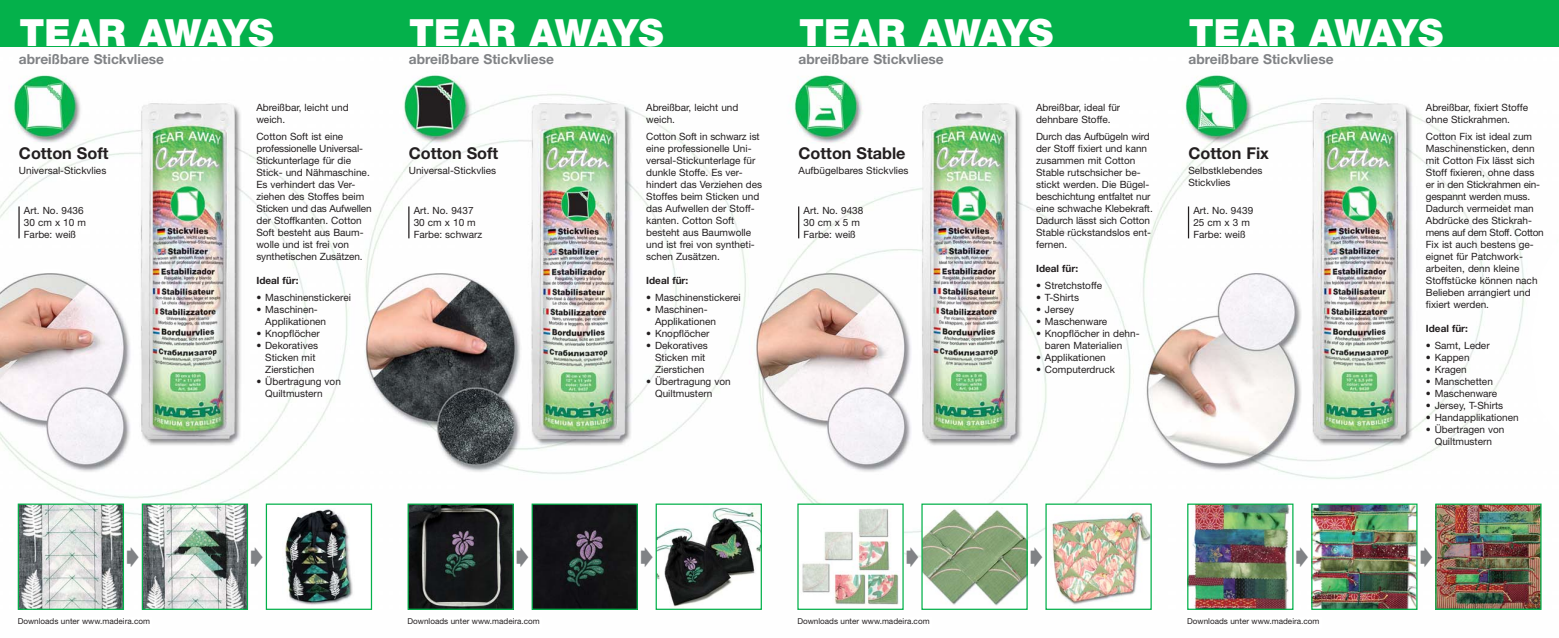
<style>
.page{position:relative;width:1559px;height:638px;background:#fff}
.page>*{position:absolute;margin:0;border:0;box-sizing:border-box;transform-origin:0 0}
.t1{font:900 37.5px "Helvetica Neue";color:#fff}
.t2{font:700 16.25px "Helvetica Neue";color:#231f20}
.t3{font:700 13.75px "Helvetica Neue";color:#808285}
.t4{font:10px/12px "Helvetica Neue";color:#231f20}
.t5{font:700 10px "Helvetica Neue";color:#231f20}
.t6{font:8.12px "Helvetica Neue";color:#231f20}
</style>
<div class="page">
<img style="left:0;top:46px;width:1559px;height:564px">
<div style="left:0;top:0;width:390px;height:46px;background:#04b14b"></div>
<div style="left:390px;top:0;width:390px;height:46px;background:#04b14b"></div>
<div style="left:780px;top:0;width:389px;height:46px;background:#04b14b"></div>
<div style="left:1169px;top:0;width:390px;height:46px;background:#04b14b"></div>
<img style="left:20px;top:505px;width:102px;height:102px">
<div style="left:18px;top:503px;width:106px;height:106px;border:1px solid #04b14b"></div>
<div style="left:266px;top:504px;width:105px;height:105px;background:#fff"></div>
<img style="left:282px;top:509px;width:71px;height:96px">
<div style="left:266px;top:503px;width:106px;height:106px;border:1px solid #04b14b"></div>
<img style="left:144px;top:505px;width:102px;height:102px">
<div style="left:142px;top:503px;width:106px;height:106px;border:1px solid #04b14b"></div>
<img style="left:409px;top:505px;width:103px;height:102px">
<div style="left:407px;top:503px;width:107px;height:106px;border:1px solid #04b14b"></div>
<img style="left:658px;top:505px;width:102px;height:102px">
<div style="left:656px;top:503px;width:106px;height:106px;border:1px solid #04b14b"></div>
<img style="left:533px;top:505px;width:103px;height:102px">
<div style="left:531px;top:503px;width:107px;height:106px;border:1px solid #04b14b"></div>
<img style="left:799px;top:505px;width:102px;height:102px">
<img style="left:1047px;top:505px;width:103px;height:102px">
<div style="left:922px;top:504px;width:105px;height:105px;background:#fff"></div>
<img style="left:923px;top:509px;width:103px;height:96px">
<div style="left:921px;top:503px;width:107px;height:106px;border:1px solid #04b14b"></div>
<img style="left:1189px;top:505px;width:102px;height:102px">
<div style="left:1187px;top:503px;width:106px;height:106px;border:1px solid #04b14b"></div>
<img style="left:1437px;top:505px;width:102px;height:102px">
<div style="left:1435px;top:503px;width:106px;height:106px;border:1px solid #04b14b"></div>
<img style="left:1313px;top:505px;width:102px;height:102px">
<div style="left:1311px;top:503px;width:106px;height:106px;border:1px solid #04b14b"></div>
<hr style="left:18px;top:206px;width:2px;height:32px;background:#231f20">
<hr style="left:408px;top:206px;width:1px;height:32px;background:#231f20">
<hr style="left:798px;top:206px;width:1px;height:32px;background:#231f20">
<hr style="left:1188px;top:206px;width:1px;height:32px;background:#231f20">
<svg style="left:127px;top:546px;width:12px;height:20px"></svg>
<svg style="left:251px;top:546px;width:12px;height:20px"></svg>
<svg style="left:517px;top:546px;width:11px;height:20px"></svg>
<svg style="left:641px;top:546px;width:11px;height:20px"></svg>
<svg style="left:907px;top:546px;width:11px;height:20px"></svg>
<svg style="left:1031px;top:546px;width:11px;height:20px"></svg>
<svg style="left:1296px;top:546px;width:12px;height:20px"></svg>
<svg style="left:1420px;top:546px;width:12px;height:20px"></svg>
<h1 class="t1" style="left:19px;top:19px;width:256px">TEAR AWAYS</h1>
<h1 class="t1" style="left:409px;top:19px;width:256px">TEAR AWAYS</h1>
<h1 class="t1" style="left:799px;top:19px;width:256px">TEAR AWAYS</h1>
<h1 class="t1" style="left:1189px;top:19px;width:256px">TEAR AWAYS</h1>
<h3 class="t3" style="left:19px;top:54px;width:147px">abreißbare Stickvliese</h3>
<h3 class="t3" style="left:409px;top:54px;width:147px">abreißbare Stickvliese</h3>
<h3 class="t3" style="left:799px;top:54px;width:147px">abreißbare Stickvliese</h3>
<h3 class="t3" style="left:1188px;top:54px;width:147px">abreißbare Stickvliese</h3>
<h2 class="t2" style="left:19px;top:147px;width:91px">Cotton Soft</h2>
<p class="t4" style="left:19px;top:165px;width:89px">Universal-Stickvlies</p>
<p class="t4" style="left:24px;top:205px;width:64px">Art. No. 9436<br>30 cm x 10 m<br>Farbe: weiß</p>
<p class="t4" style="left:256px;top:103px;width:94px">Abreißbar, leicht und weich.</p>
<p class="t4" style="left:256px;top:131px;width:117px">Cotton Soft ist eine professionelle Universal-<br>Stickunterlage für die<br>Stick- und Nähmaschine.<br>Es verhindert das Ver&shy;ziehen des Stoffes beim<br>Sticken und das Aufwellen der Stoffkanten. Cotton<br>Soft besteht aus Baum&shy;wolle und ist frei von synthetischen Zusätzen.</p>
<p class="t5" style="left:256px;top:277px;width:44px">Ideal für:</p>
<p class="t4" style="left:256px;top:292px;width:96px">• Maschinenstickerei</p>
<p class="t4" style="left:265px;top:304px;width:62px;text-indent:-9px">• Maschinen-<br>Applikationen</p>
<p class="t4" style="left:256px;top:328px;width:65px">• Knopflöcher</p>
<p class="t4" style="left:265px;top:340px;width:54px;text-indent:-9px">• Dekoratives<br>Sticken mit<br>Zierstichen</p>
<p class="t4" style="left:265px;top:376px;width:77px;text-indent:-9px">• Übertragung von<br>Quiltmustern</p>
<h2 class="t2" style="left:409px;top:147px;width:91px">Cotton Soft</h2>
<p class="t4" style="left:409px;top:165px;width:89px">Universal-Stickvlies</p>
<p class="t4" style="left:414px;top:205px;width:70px">Art. No. 9437<br>30 cm x 10 m<br>Farbe: schwarz</p>
<p class="t4" style="left:646px;top:103px;width:94px">Abreißbar, leicht und weich.</p>
<p class="t4" style="left:646px;top:131px;width:118px">Cotton Soft in schwarz ist eine professionelle Uni&shy;versal-Stickunterlage für dunkle Stoffe. Es ver&shy;hindert das Verziehen des<br>Stoffes beim Sticken und das Aufwellen der Stoff&shy;kanten. Cotton Soft besteht aus Baumwolle und ist frei von syntheti&shy;schen Zusätzen.</p>
<p class="t5" style="left:646px;top:277px;width:44px">Ideal für:</p>
<p class="t4" style="left:646px;top:292px;width:96px">• Maschinenstickerei</p>
<p class="t4" style="left:655px;top:304px;width:62px;text-indent:-9px">• Maschinen-<br>Applikationen</p>
<p class="t4" style="left:646px;top:328px;width:65px">• Knopflöcher</p>
<p class="t4" style="left:655px;top:340px;width:54px;text-indent:-9px">• Dekoratives<br>Sticken mit<br>Zierstichen</p>
<p class="t4" style="left:655px;top:376px;width:77px;text-indent:-9px">• Übertragung von<br>Quiltmustern</p>
<h2 class="t2" style="left:798px;top:147px;width:108px">Cotton Stable</h2>
<p class="t4" style="left:798px;top:165px;width:111px">Aufbügelbares Stickvlies</p>
<p class="t4" style="left:803px;top:205px;width:61px">Art. No. 9438<br>30 cm x 5 m<br>Farbe: weiß</p>
<p class="t4" style="left:1036px;top:103px;width:86px">Abreißbar, ideal für dehnbare Stoffe.</p>
<p class="t4" style="left:1036px;top:131px;width:118px">Durch das Aufbügeln wird der Stoff fixiert und kann zusammen mit Cotton<br>Stable rutschsicher be&shy;stickt werden. Die Bügel&shy;beschichtung entfaltet nur eine schwache Klebekraft.<br>Dadurch lässt sich Cotton<br>Stable rückstandslos ent&shy;fernen.</p>
<p class="t5" style="left:1036px;top:265px;width:44px">Ideal für:</p>
<p class="t4" style="left:1036px;top:280px;width:68px">• Stretchstoffe</p>
<p class="t4" style="left:1036px;top:292px;width:44px">• T-Shirts</p>
<p class="t4" style="left:1036px;top:304px;width:40px">• Jersey</p>
<p class="t4" style="left:1036px;top:316px;width:73px">• Maschenware</p>
<p class="t4" style="left:1045px;top:328px;width:96px;text-indent:-9px">• Knopflöcher in dehn&shy;baren Materialien</p>
<p class="t4" style="left:1036px;top:352px;width:71px">• Applikationen</p>
<p class="t4" style="left:1036px;top:364px;width:80px">• Computerdruck</p>
<h2 class="t2" style="left:1188px;top:147px;width:82px">Cotton Fix</h2>
<p class="t4" style="left:1188px;top:165px;width:76px">Selbstklebendes<br>Stickvlies</p>
<p class="t4" style="left:1193px;top:205px;width:61px">Art. No. 9439<br>25 cm x 3 m<br>Farbe: weiß</p>
<p class="t6" style="left:18px;top:618px;width:134px">Downloads unter www.madeira.com</p>
<p class="t6" style="left:407px;top:618px;width:134px">Downloads unter www.madeira.com</p>
<p class="t6" style="left:797px;top:618px;width:134px">Downloads unter www.madeira.com</p>
<p class="t6" style="left:1187px;top:618px;width:134px">Downloads unter www.madeira.com</p>
<p class="t4" style="left:1426px;top:103px;width:104px">Abreißbar, fixiert Stoffe ohne Stickrahmen.</p>
<p class="t4" style="left:1426px;top:131px;width:119px">Cotton Fix ist ideal zum<br>Maschinensticken, denn mit Cotton Fix lässt sich<br>Stoff fixieren, ohne dass er in den Stickrahmen ein&shy;gespannt werden muss.<br>Dadurch vermeidet man<br>Abdrücke des Stickrah&shy;mens auf dem Stoff. Cotton<br>Fix ist auch bestens ge&shy;eignet für Patchwork&shy;arbeiten, denn kleine<br>Stoffstücke können nach<br>Belieben arrangiert und fixiert werden.</p>
<p class="t5" style="left:1426px;top:325px;width:44px">Ideal für:</p>
<p class="t4" style="left:1426px;top:340px;width:65px">• Samt, Leder</p>
<p class="t4" style="left:1426px;top:352px;width:45px">• Kappen</p>
<p class="t4" style="left:1426px;top:364px;width:42px">• Kragen</p>
<p class="t4" style="left:1426px;top:376px;width:69px">• Manschetten</p>
<p class="t4" style="left:1426px;top:388px;width:73px">• Maschenware</p>
<p class="t4" style="left:1426px;top:400px;width:79px">• Jersey, T-Shirts</p>
<p class="t4" style="left:1426px;top:412px;width:94px">• Handapplikationen</p>
<p class="t4" style="left:1426px;top:424px;width:80px;text-align:center">• Übertragen von<br>Quiltmustern</p>
</div>
